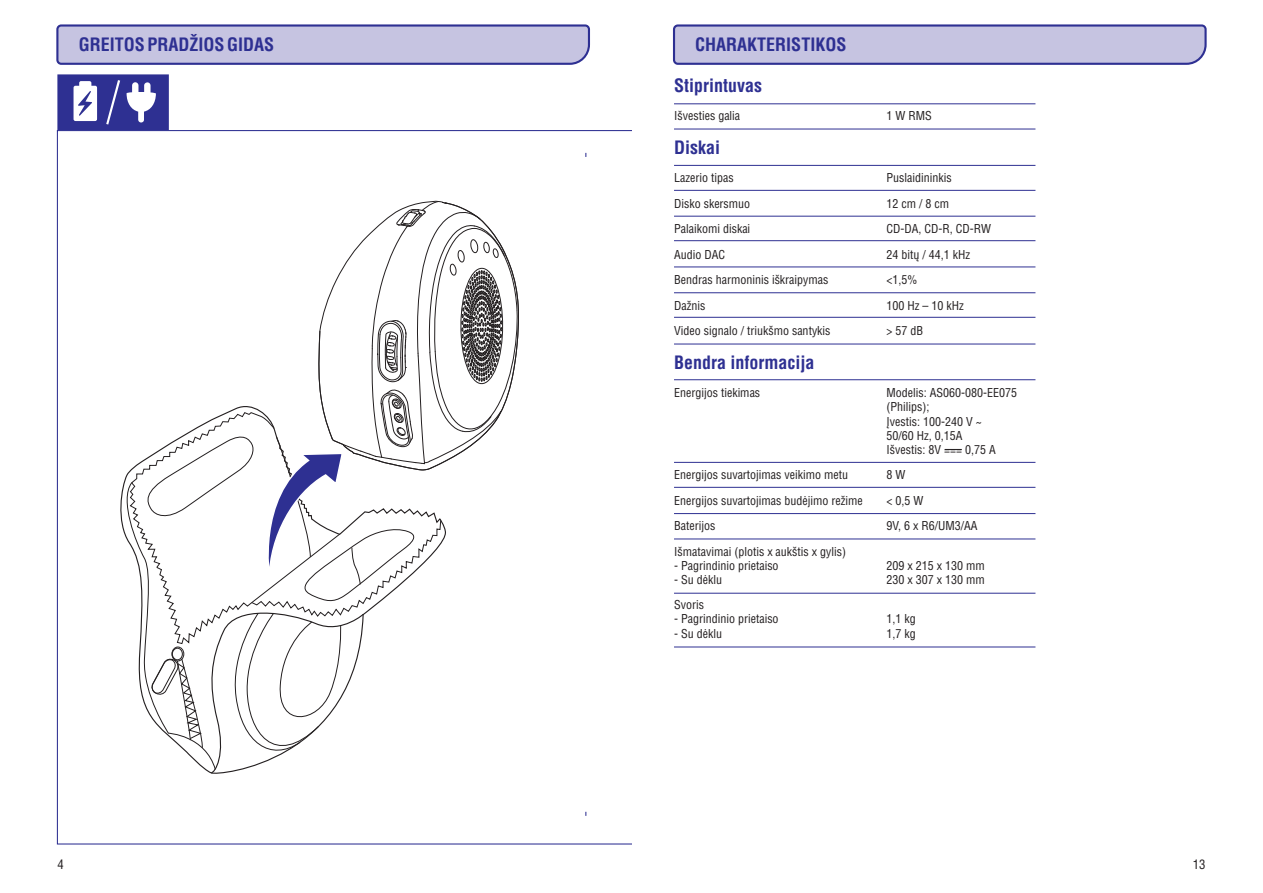
<style>
.page{position:relative;width:1263px;height:893px;background:#fff}
.page>*{position:absolute;margin:0;border:0;box-sizing:border-box;transform-origin:0 0}
.t1{font:700 18px "Rim Helvetica Condensed";color:#2e3092}
.t2{font:12.75px "Rim Helvetica Condensed";color:#231f20}
.t3{font:12px/14.1px "Rim Helvetica Condensed";color:#231f20}
</style>
<div class="page">
<svg style="left:56px;top:24px;width:534px;height:41px;background:#b6b4d8"></svg>
<svg style="left:57px;top:74px;width:112px;height:56px"></svg>
<svg style="left:57px;top:130px;width:574px;height:714px"></svg>
<svg style="left:673px;top:24px;width:533px;height:41px;background:#b6b4d8"></svg>
<hr style="left:674px;top:103px;width:361px;height:1px;background:#2e3092">
<hr style="left:674px;top:129px;width:361px;height:1px;background:#2e3092">
<hr style="left:674px;top:165px;width:361px;height:1px;background:#2e3092">
<hr style="left:674px;top:190px;width:361px;height:1px;background:#2e3092">
<hr style="left:674px;top:216px;width:361px;height:1px;background:#2e3092">
<hr style="left:674px;top:240px;width:361px;height:1px;background:#2e3092">
<hr style="left:674px;top:266px;width:361px;height:1px;background:#2e3092">
<hr style="left:674px;top:292px;width:361px;height:1px;background:#2e3092">
<hr style="left:674px;top:317px;width:361px;height:1px;background:#2e3092">
<hr style="left:674px;top:344px;width:361px;height:1px;background:#2e3092">
<hr style="left:674px;top:379px;width:361px;height:1px;background:#2e3092">
<hr style="left:674px;top:462px;width:361px;height:1px;background:#2e3092">
<hr style="left:674px;top:487px;width:361px;height:1px;background:#2e3092">
<hr style="left:674px;top:513px;width:361px;height:1px;background:#2e3092">
<hr style="left:674px;top:539px;width:361px;height:1px;background:#2e3092">
<hr style="left:674px;top:593px;width:361px;height:1px;background:#2e3092">
<hr style="left:674px;top:647px;width:361px;height:1px;background:#2e3092">
<svg style="left:945px;top:449px;width:17px;height:1px"></svg>
<h1 class="t1" style="left:79px;top:38px;width:197px">GREITOS PRADÞIOS GIDAS</h1>
<p class="t2" style="left:57px;top:859px;width:8px">4</p>
<h1 class="t1" style="left:695px;top:38px;width:153px">CHARAKTERISTIKOS</h1>
<h1 class="t1" style="left:674px;top:78px;width:89px">Stiprintuvas</h1>
<p class="t3" style="left:674px;top:110px;width:68px">Iðvesties galia</p>
<p class="t3" style="left:887px;top:110px;width:47px">1 W RMS</p>
<h1 class="t1" style="left:674px;top:140px;width:47px">Diskai</h1>
<p class="t3" style="left:674px;top:172px;width:61px">Lazerio tipas</p>
<p class="t3" style="left:887px;top:172px;width:67px">Puslaidininkis</p>
<p class="t3" style="left:674px;top:197px;width:78px">Disko skersmuo</p>
<p class="t3" style="left:887px;top:197px;width:64px">12cm/8cm</p>
<p class="t3" style="left:674px;top:223px;width:78px">Palaikomi diskai</p>
<p class="t3" style="left:887px;top:223px;width:106px">CD-DA, CD-R, CD-RW</p>
<p class="t3" style="left:674px;top:248px;width:53px">Audio DAC</p>
<p class="t3" style="left:887px;top:248px;width:85px">24 bitø / 44,1 kHz</p>
<p class="t3" style="left:674px;top:274px;width:156px">Bendras harmoninis iðkraipymas</p>
<p class="t3" style="left:887px;top:274px;width:32px">&lt;1,5%</p>
<p class="t3" style="left:674px;top:299px;width:33px">Daþnis</p>
<p class="t3" style="left:887px;top:299px;width:79px">100 Hz – 10 kHz</p>
<p class="t3" style="left:674px;top:325px;width:158px">Video signalo / triukðmo santykis</p>
<p class="t3" style="left:887px;top:325px;width:38px">&gt; 57 dB</p>
<h1 class="t1" style="left:674px;top:355px;width:142px">Bendra informacija</h1>
<p class="t3" style="left:674px;top:387px;width:88px">Energijos tiekimas</p>
<p class="t3" style="left:887px;top:387px;width:132px">Modelis: AS060-080-EE075 (Philips);<br>Ávestis: 100-240 V ~<br>50/60 Hz, 0,15A<br>Iðvestis: 8V === 0,75 A</p>
<p class="t3" style="left:674px;top:469px;width:176px">Energijos suvartojimas veikimo metu</p>
<p class="t3" style="left:887px;top:469px;width:20px">8W</p>
<p class="t3" style="left:674px;top:494px;width:190px">Energijos suvartojimas budëjimo reþime</p>
<p class="t3" style="left:887px;top:494px;width:38px">&lt; 0,5 W</p>
<p class="t3" style="left:674px;top:520px;width:43px">Baterijos</p>
<p class="t3" style="left:887px;top:520px;width:92px">9V, 6 x R6/UM3/AA</p>
<p class="t3" style="left:674px;top:545px;width:174px">Iðmatavimai (plotis x aukðtis x gylis)</p>
<p class="t3" style="left:674px;top:559px;width:106px">- Pagrindinio prietaiso</p>
<p class="t3" style="left:887px;top:559px;width:100px">209 x 215 x 130 mm</p>
<p class="t3" style="left:674px;top:573px;width:49px">- Su dëklu</p>
<p class="t3" style="left:887px;top:573px;width:100px">230 x 307 x 130 mm</p>
<p class="t3" style="left:674px;top:599px;width:31px">Svoris</p>
<p class="t3" style="left:674px;top:613px;width:106px">- Pagrindinio prietaiso</p>
<p class="t3" style="left:887px;top:613px;width:31px">1,1 kg</p>
<p class="t3" style="left:674px;top:627px;width:49px">- Su dëklu</p>
<p class="t3" style="left:887px;top:627px;width:31px">1,7 kg</p>
<p class="t2" style="left:1193px;top:859px;width:14px">13</p>
</div>
